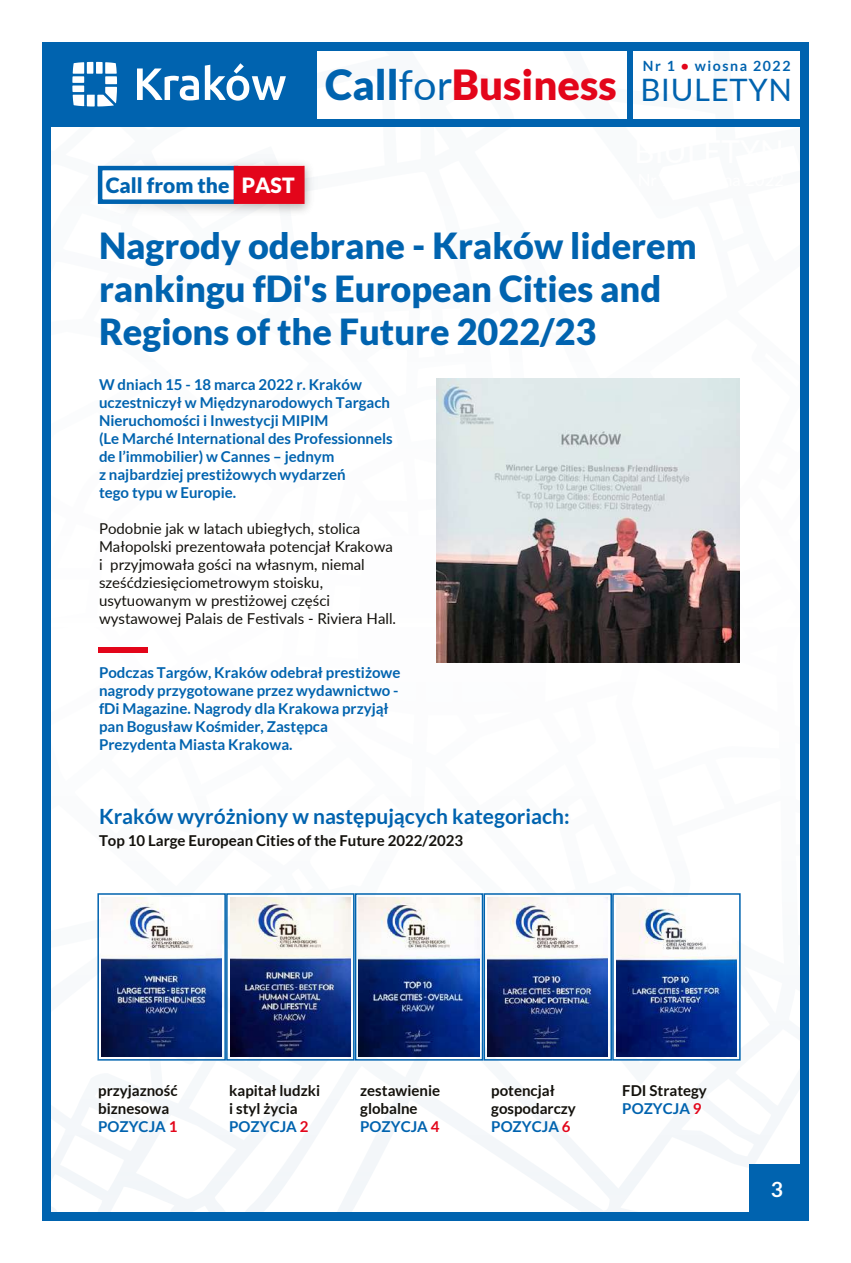
<style>
.page{position:relative;width:851px;height:1263px;background:#fff}
.page>*{position:absolute;margin:0;border:0;box-sizing:border-box;transform-origin:0 0}
.t1{font:900 41.55px "Lato";color:#e3051a}
.t2{font:900 36px/43.2px "Lato";color:#0063af}
.t3{font:700 21px "Lato";color:#0063af}
.t4{font:900 21px "Lato";color:#0063af}
.t5{font:700 21px "Lato";color:#fff}
.t6{font:700 15px/18px "Lato";color:#0063af}
.t7{font:15px/18px "Lato";color:#13110c}
.t8{font:700 15px/18px "Lato";color:#13110c}
.t9{font:700 14.1px "Lato";letter-spacing:.11em;color:#0063af}
.s1{color:#e3051a}
.s2{color:#0063af}
.s3{font-weight:400;color:#0063af}
.s4{font-weight:400;font-size:30.9px;color:#0063af}
.s5{color:#fff}
</style>
<div class="page">
<div style="left:0;top:0;width:850px;height:1263px;background:linear-gradient(to right,#fff,#fdfefe)"></div>
<div style="left:42px;top:45px;width:758px;height:1167px;background:#fff"></div>
<div style="left:42px;top:42px;width:274px;height:84px;background:#0063af"></div>
<svg style="left:72px;top:62px;width:45px;height:45px"></svg>
<svg style="left:137px;top:63px;width:149px;height:38px"></svg>
<div style="left:42px;top:42px;width:766px;height:9px;background:#0063af"></div>
<div style="left:42px;top:42px;width:9px;height:1179px;background:#0063af"></div>
<div style="left:800px;top:42px;width:8px;height:1176px;background:#0063af"></div>
<div style="left:42px;top:1212px;width:766px;height:9px;background:#0063af"></div>
<div style="left:749px;top:1164px;width:57px;height:53px;background:#0063af"></div>
<div style="left:627px;top:43px;width:5px;height:80px;background:#0063af"></div>
<div style="left:42px;top:119px;width:764px;height:7px;background:#0063af"></div>
<img style="left:97px;top:159px;width:217px;height:56px">
<div style="left:100px;top:168px;width:136px;height:34px;background:#fff"></div>
<div style="left:98px;top:166px;width:140px;height:38px;border:4px solid #0063af"></div>
<div style="left:236px;top:168px;width:66px;height:34px;background:#e3051a"></div>
<div style="left:234px;top:166px;width:70px;height:38px;border:4px solid #e3051a"></div>
<img style="left:436px;top:379px;width:303px;height:284px">
<img style="left:101px;top:898px;width:121px;height:158px">
<div style="left:97px;top:893px;width:129px;height:167px;border:2px solid #0063af"></div>
<img style="left:230px;top:898px;width:120px;height:158px">
<div style="left:226px;top:893px;width:128px;height:167px;border:2px solid #0063af"></div>
<img style="left:359px;top:898px;width:120px;height:158px">
<div style="left:355px;top:893px;width:128px;height:167px;border:2px solid #0063af"></div>
<img style="left:487px;top:898px;width:120px;height:158px">
<div style="left:483px;top:893px;width:129px;height:167px;border:2px solid #0063af"></div>
<img style="left:616px;top:898px;width:120px;height:158px">
<div style="left:612px;top:893px;width:128px;height:167px;border:2px solid #0063af"></div>
<div style="left:98px;top:648px;width:50px;height:5px;background:#e3051a"></div>
<p class="t9" style="left:642px;top:58px;width:149px">Nr 1 <span class="s1">•</span> wiosna 2022</p>
<h1 class="t1" style="left:325px;top:61px;width:468px"><span class="s2">Call</span><span class="s3">for</span>Business <span class="s4">BIULETYN</span></h1>
<h3 class="t4" style="left:106px;top:173px;width:190px">Call from the <span class="s5">PAST</span></h3>
<h2 class="t2" style="left:99px;top:223px;width:599px">Nagrody odebrane - Kraków liderem rankingu fDi's European Cities and<br>Regions of the Future 2022/23</h2>
<p class="t6" style="left:99px;top:375px;width:295px">W dniach 15 - 18 marca 2022 r. Kraków uczestniczył w Międzynarodowych Targach Nieruchomości i Inwestycji MIPIM<br>(Le Marché International des Professionnels de l’immobilier) w Cannes – jednym<br>z najbardziej prestiżowych wydarzeń<br>tego typu w Europie.</p>
<p class="t7" style="left:99px;top:519px;width:298px">Podobnie jak w latach ubiegłych, stolica Małopolski prezentowała potencjał Krakowa i przyjmowała gości na własnym, niemal sześćdziesięciometrowym stoisku, usytuowanym w prestiżowej części wystawowej Palais de Festivals - Riviera Hall.</p>
<p class="t6" style="left:99px;top:663px;width:303px">Podczas Targów, Kraków odebrał prestiżowe nagrody przygotowane przez wydawnictwo - fDi Magazine. Nagrody dla Krakowa przyjął pan Bogusław Kośmider, Zastępca Prezydenta Miasta Krakowa.</p>
<h3 class="t3" style="left:99px;top:804px;width:472px">Kraków wyróżniony w następujących kategoriach:</h3>
<p class="t8" style="left:99px;top:832px;width:366px">Top 10 Large European Cities of the Future 2022/2023</p>
<p class="t8" style="left:98px;top:1081px;width:81px">przyjazność biznesowa<br><span class="s2">POZYCJA</span> <span class="s1">1</span></p>
<p class="t8" style="left:229px;top:1081px;width:92px">kapitał ludzki i styl życia<br><span class="s2">POZYCJA</span> <span class="s1">2</span></p>
<p class="t8" style="left:491px;top:1081px;width:86px">potencjał gospodarczy<br><span class="s2">POZYCJA</span> <span class="s1">6</span></p>
<p class="t8" style="left:360px;top:1081px;width:81px">zestawienie globalne<br><span class="s2">POZYCJA</span> <span class="s1">4</span></p>
<p class="t8" style="left:622px;top:1081px;width:86px">FDI Strategy<br><span class="s2">POZYCJA</span> <span class="s1">9</span></p>
<h3 class="t5" style="left:770px;top:1177px;width:14px">3</h3>
</div>
